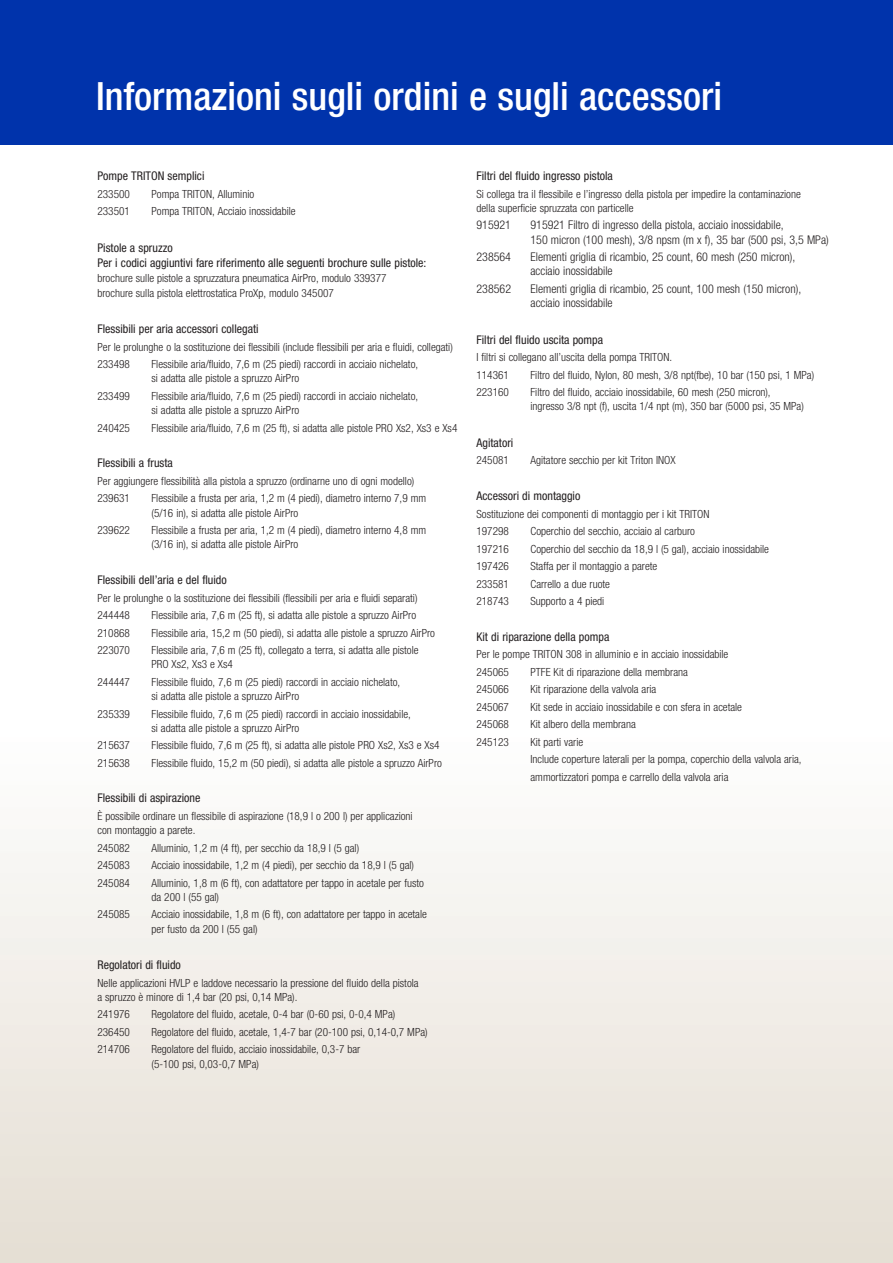
<style>
.page{position:relative;width:893px;height:1263px;background:#fff}
.page>*{position:absolute;margin:0;border:0;box-sizing:border-box;transform-origin:0 0}
.t1{font:500 condensed 39px "Helvetica Neue LT Std";color:#fff}
.t2{font:condensed 12px/15px "Helvetica Neue LT Std";color:#231f20}
.t3{font:300 condensed 12px/14.2px "Helvetica Neue LT Std";color:#231f20}
.t4{font:300 condensed 11.25px/14.2px "Helvetica Neue LT Std";color:#231f20}
</style>
<div class="page">
<div style="left:0;top:727px;width:893px;height:536px;background:linear-gradient(to bottom,#fefffe,#e5ded3)"></div>
<div style="left:0;top:0;width:893px;height:145px;background:#0033ab"></div>
<h1 class="t1" style="left:96px;top:73px;width:628px">Informazioni sugli ordini e sugli accessori</h1>
<p class="t2" style="left:98px;top:168px;width:41px">Pompe TRITON</p>
<p class="t2" style="left:168px;top:168px;width:38px">semplici</p>
<p class="t4" style="left:98px;top:186px;width:34px">233500</p>
<p class="t4" style="left:152px;top:186px;width:104px">Pompa TRITON, Alluminio</p>
<p class="t4" style="left:98px;top:204px;width:34px">233501</p>
<p class="t4" style="left:152px;top:204px;width:146px">Pompa TRITON, Acciaio inossidabile</p>
<p class="t2" style="left:98px;top:240px;width:330px">Pistole a spruzzo<br>Per i codici aggiuntivi fare riferimento alle seguenti brochure sulle pistole:</p>
<p class="t4" style="left:98px;top:270px;width:290px;line-height:15px">brochure sulle pistole a spruzzatura pneumatica AirPro, modulo 339377 brochure sulla pistola elettrostatica ProXp, modulo 345007</p>
<p class="t2" style="left:98px;top:321px;width:163px">Flessibili per aria accessori collegati</p>
<p class="t4" style="left:98px;top:338px;width:357px;line-height:17.5px">Per le prolunghe o la sostituzione dei flessibili (include flessibili per aria e fluidi, collegati)<br>233498</p>
<p class="t4" style="left:152px;top:357px;width:268px">Flessibile aria/fluido, 7,6 m (25 piedi) raccordi in acciaio nichelato, si adatta alle pistole a spruzzo AirPro</p>
<p class="t4" style="left:98px;top:389px;width:34px">233499</p>
<p class="t4" style="left:152px;top:389px;width:268px">Flessibile aria/fluido, 7,6 m (25 piedi) raccordi in acciaio nichelato, si adatta alle pistole a spruzzo AirPro</p>
<p class="t4" style="left:98px;top:420px;width:34px">240425</p>
<p class="t4" style="left:152px;top:420px;width:307px">Flessibile aria/fluido, 7,6 m (25 ft), si adatta alle pistole PRO Xs2, Xs3 e Xs4</p>
<p class="t2" style="left:98px;top:455px;width:77px">Flessibili a frusta</p>
<p class="t4" style="left:98px;top:472px;width:318px;line-height:17.5px">Per aggiungere flessibilità alla pistola a spruzzo (ordinarne uno di ogni modello)<br>239631</p>
<p class="t4" style="left:152px;top:491px;width:276px">Flessibile a frusta per aria, 1,2 m (4 piedi), diametro interno 7,9 mm (5/16 in), si adatta alle pistole AirPro</p>
<p class="t4" style="left:98px;top:523px;width:34px">239622</p>
<p class="t4" style="left:152px;top:523px;width:276px">Flessibile a frusta per aria, 1,2 m (4 piedi), diametro interno 4,8 mm (3/16 in), si adatta alle pistole AirPro</p>
<p class="t2" style="left:98px;top:572px;width:131px">Flessibili dell’aria e del fluido</p>
<p class="t4" style="left:98px;top:589px;width:321px;line-height:17.5px">Per le prolunghe o la sostituzione dei flessibili (flessibili per aria e fluidi separati)<br>244448</p>
<p class="t4" style="left:152px;top:608px;width:266px">Flessibile aria, 7,6 m (25 ft), si adatta alle pistole a spruzzo AirPro</p>
<p class="t4" style="left:98px;top:625px;width:34px">210868</p>
<p class="t4" style="left:152px;top:625px;width:285px">Flessibile aria, 15,2 m (50 piedi), si adatta alle pistole a spruzzo AirPro</p>
<p class="t4" style="left:98px;top:643px;width:34px">223070</p>
<p class="t4" style="left:152px;top:643px;width:269px">Flessibile aria, 7,6 m (25 ft), collegato a terra, si adatta alle pistole<br>PRO Xs2, Xs3 e Xs4</p>
<p class="t4" style="left:98px;top:675px;width:34px">244447</p>
<p class="t4" style="left:152px;top:675px;width:250px">Flessibile fluido, 7,6 m (25 piedi) raccordi in acciaio nichelato, si adatta alle pistole a spruzzo AirPro</p>
<p class="t4" style="left:98px;top:706px;width:34px">235339</p>
<p class="t4" style="left:152px;top:706px;width:261px">Flessibile fluido, 7,6 m (25 piedi) raccordi in acciaio inossidabile, si adatta alle pistole a spruzzo AirPro</p>
<p class="t4" style="left:98px;top:738px;width:34px">215637</p>
<p class="t4" style="left:152px;top:738px;width:289px">Flessibile fluido, 7,6 m (25 ft), si adatta alle pistole PRO Xs2, Xs3 e Xs4</p>
<p class="t4" style="left:98px;top:755px;width:34px">215638</p>
<p class="t4" style="left:152px;top:755px;width:292px">Flessibile fluido, 15,2 m (50 piedi), si adatta alle pistole a spruzzo AirPro</p>
<p class="t2" style="left:98px;top:791px;width:104px">Flessibili di aspirazione</p>
<p class="t4" style="left:98px;top:809px;width:317px">È possibile ordinare un flessibile di aspirazione (18,9 l o 200 l) per applicazioni con montaggio a parete.</p>
<p class="t4" style="left:98px;top:840px;width:34px">245082</p>
<p class="t4" style="left:152px;top:840px;width:209px">Alluminio, 1,2 m (4 ft), per secchio da 18,9 l (5 gal)</p>
<p class="t4" style="left:98px;top:858px;width:34px">245083</p>
<p class="t4" style="left:152px;top:858px;width:264px">Acciaio inossidabile, 1,2 m (4 piedi), per secchio da 18,9 l (5 gal)</p>
<p class="t4" style="left:98px;top:875px;width:34px">245084</p>
<p class="t4" style="left:152px;top:875px;width:274px">Alluminio, 1,8 m (6 ft), con adattatore per tappo in acetale per fusto da 200 l (55 gal)</p>
<p class="t4" style="left:98px;top:907px;width:34px">245085</p>
<p class="t4" style="left:152px;top:907px;width:277px">Acciaio inossidabile, 1,8 m (6 ft), con adattatore per tappo in acetale per fusto da 200 l (55 gal)</p>
<p class="t2" style="left:98px;top:957px;width:85px">Regolatori di fluido</p>
<p class="t4" style="left:98px;top:975px;width:323px">Nelle applicazioni HVLP e laddove necessario la pressione del fluido della pistola a spruzzo è minore di 1,4 bar (20 psi, 0,14 MPa).</p>
<p class="t4" style="left:98px;top:1007px;width:34px">241976</p>
<p class="t4" style="left:152px;top:1007px;width:245px">Regolatore del fluido, acetale, 0-4 bar (0-60 psi, 0-0,4 MPa)</p>
<p class="t4" style="left:98px;top:1025px;width:34px">236450</p>
<p class="t4" style="left:152px;top:1025px;width:278px">Regolatore del fluido, acetale, 1,4-7 bar (20-100 psi, 0,14-0,7 MPa)</p>
<p class="t4" style="left:98px;top:1042px;width:34px">214706</p>
<p class="t4" style="left:152px;top:1042px;width:210px">Regolatore del fluido, acciaio inossidabile, 0,3-7 bar (5-100 psi, 0,03-0,7 MPa)</p>
<p class="t2" style="left:476px;top:168px;width:138px">Filtri del fluido ingresso pistola</p>
<p class="t4" style="left:476px;top:186px;width:326px">Si collega tra il flessibile e l’ingresso della pistola per impedire la contaminazione della superficie spruzzata con particelle</p>
<p class="t3" style="left:476px;top:218px;width:36px">915921</p>
<p class="t3" style="left:530px;top:218px;width:300px">915921 Filtro di ingresso della pistola, acciaio inossidabile,<br>150 micron (100 mesh), 3/8 npsm (m x f), 35 bar (500 psi, 3,5 MPa)</p>
<p class="t3" style="left:476px;top:250px;width:36px">238564</p>
<p class="t3" style="left:530px;top:250px;width:266px">Elementi griglia di ricambio, 25 count, 60 mesh (250 micron), acciaio inossidabile</p>
<p class="t3" style="left:476px;top:281px;width:36px">238562</p>
<p class="t3" style="left:530px;top:281px;width:272px">Elementi griglia di ricambio, 25 count, 100 mesh (150 micron), acciaio inossidabile</p>
<p class="t2" style="left:477px;top:332px;width:128px">Filtri del fluido uscita pompa</p>
<p class="t4" style="left:476px;top:348px;width:197px;line-height:17.5px">I filtri si collegano all’uscita della pompa TRITON.<br>114361</p>
<p class="t4" style="left:530px;top:367px;width:285px">Filtro del fluido, Nylon, 80 mesh, 3/8 npt(fbe), 10 bar (150 psi, 1 MPa)</p>
<p class="t4" style="left:476px;top:385px;width:34px">223160</p>
<p class="t4" style="left:530px;top:385px;width:275px">Filtro del fluido, acciaio inossidabile, 60 mesh (250 micron), ingresso 3/8 npt (f), uscita 1/4 npt (m), 350 bar (5000 psi, 35 MPa)</p>
<p class="t2" style="left:476px;top:435px;width:38px">Agitatori</p>
<p class="t4" style="left:476px;top:453px;width:34px">245081</p>
<p class="t4" style="left:530px;top:453px;width:147px">Agitatore secchio per kit Triton INOX</p>
<p class="t2" style="left:476px;top:488px;width:105px">Accessori di montaggio</p>
<p class="t4" style="left:476px;top:505px;width:234px;line-height:17.5px">Sostituzione dei componenti di montaggio per i kit TRITON<br>197298</p>
<p class="t4" style="left:530px;top:524px;width:166px">Coperchio del secchio, acciaio al carburo</p>
<p class="t4" style="left:476px;top:541px;width:34px">197216</p>
<p class="t4" style="left:530px;top:541px;width:240px">Coperchio del secchio da 18,9 l (5 gal), acciaio inossidabile</p>
<p class="t4" style="left:476px;top:559px;width:34px">197426</p>
<p class="t4" style="left:530px;top:559px;width:128px">Staffa per il montaggio a parete</p>
<p class="t4" style="left:476px;top:576px;width:34px">233581</p>
<p class="t4" style="left:530px;top:576px;width:81px">Carrello a due ruote</p>
<p class="t4" style="left:476px;top:594px;width:34px">218743</p>
<p class="t4" style="left:530px;top:594px;width:75px">Supporto a 4 piedi</p>
<p class="t2" style="left:476px;top:629px;width:134px">Kit di riparazione della pompa</p>
<p class="t4" style="left:476px;top:645px;width:253px;line-height:17.5px">Per le pompe TRITON 308 in alluminio e in acciaio inossidabile<br>245065</p>
<p class="t4" style="left:530px;top:664px;width:159px">PTFE Kit di riparazione della membrana</p>
<p class="t4" style="left:476px;top:682px;width:34px">245066</p>
<p class="t4" style="left:530px;top:682px;width:127px">Kit riparazione della valvola aria</p>
<p class="t4" style="left:476px;top:699px;width:34px">245067</p>
<p class="t4" style="left:530px;top:699px;width:213px">Kit sede in acciaio inossidabile e con sfera in acetale</p>
<p class="t4" style="left:476px;top:717px;width:34px">245068</p>
<p class="t4" style="left:530px;top:717px;width:107px">Kit albero della membrana</p>
<p class="t4" style="left:476px;top:734px;width:34px">245123</p>
<p class="t4" style="left:530px;top:733px;width:273px;line-height:17.5px">Kit parti varie<br>Include coperture laterali per la pompa, coperchio della valvola aria, ammortizzatori pompa e carrello della valvola aria</p>
</div>
